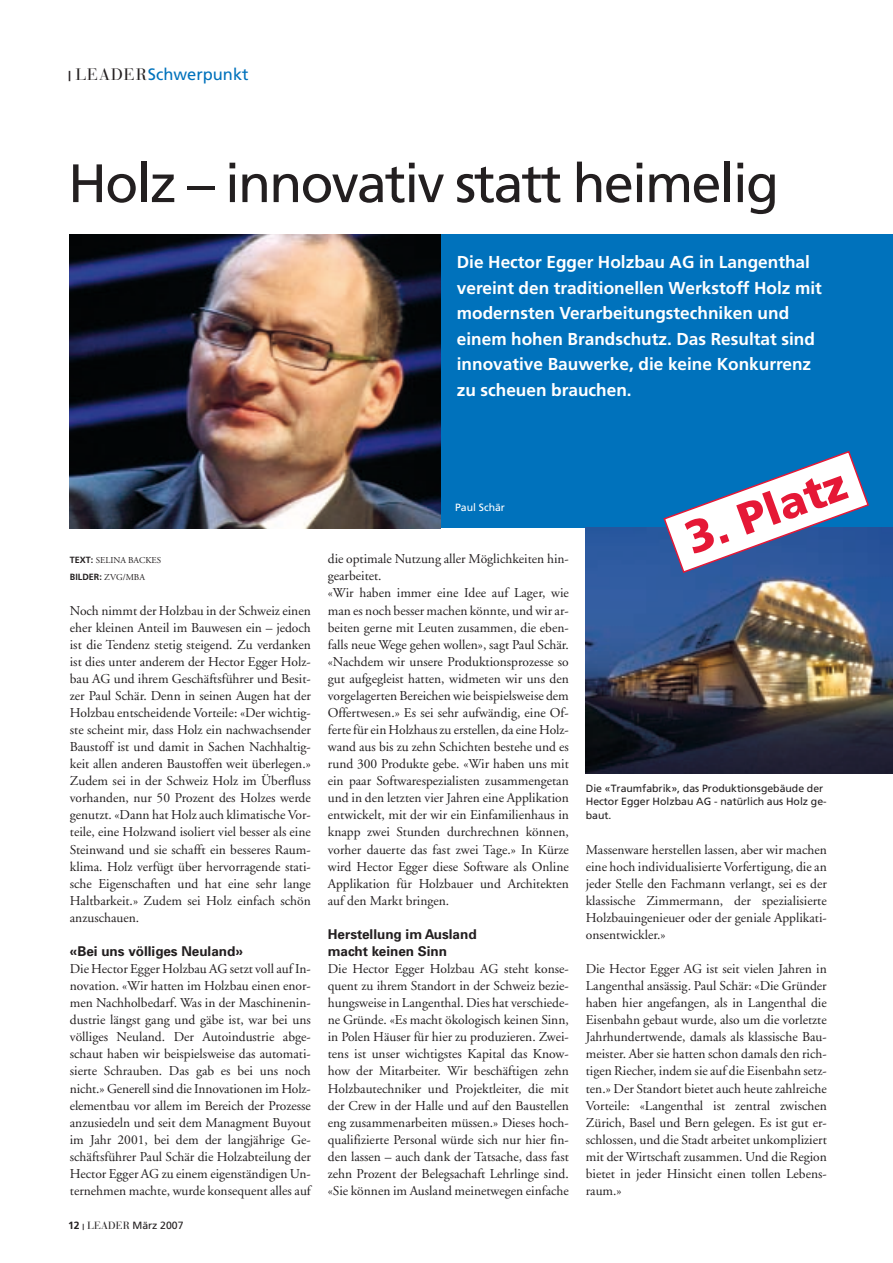
<style>
.page{position:relative;width:893px;height:1263px;background:#fff}
.page>*{position:absolute;margin:0;border:0;box-sizing:border-box;transform-origin:0 0}
.t1{font:54px "Frutiger";letter-spacing:-.035em;color:#231f20}
.t2{font:900 44.55px "Frutiger";color:#e51836}
.t3{font:700 17.25px/25.5px "Frutiger";color:#fff}
.t4{font:16.5px "Frutiger";color:#0072bc}
.t5{font:13.5px/17.1px "Adobe Garamond";color:#231f20;text-align:justify}
.t6{font:10.5px/13.5px "Frutiger";color:#231f20}
.t7{font:10.5px "Frutiger";color:#fff}
.t8{font:9px/17.1px "Adobe Garamond";color:#231f20}
.s1{font-weight:700;font-size:13.5px;color:#231f20}
.s2{font-family:"Bauer Bodoni";color:#231f20}
.s3{font-family:"Frutiger";font-weight:700}
.s4{font-family:"Univers";font-weight:700}
.s5{font-weight:700}
.s6{font-weight:700;font-size:8.25px}
.s7{font-family:"Bauer Bodoni"}
.s8{font-size:45.9px}
</style>
<div class="page">
<div style="left:440px;top:234px;width:453px;height:294px;background:#0072bc"></div>
<img style="left:70px;top:234px;width:370px;height:294px">
<img style="left:586px;top:528px;width:307px;height:245px">
<svg style="left:662px;top:451px;width:208px;height:123px"></svg>
<p class="t4" style="left:68px;top:68px;width:182px"><span class="s1">|</span> <span class="s2">LEADER</span>Schwerpunkt</p>
<p class="t1" style="left:68px;top:162px;width:712px">Holz – innovativ statt heimelig</p>
<p class="t3" style="left:457px;top:251px;width:367px">Die Hector Egger Holzbau AG in Langenthal vereint den traditionellen Werkstoff Holz mit modernsten Verarbeitungstechniken und einem hohen Brandschutz. Das Resultat sind innovative Bauwerke, die keine Konkurrenz zu scheuen brauchen.</p>
<p class="t7" style="left:455px;top:503px;width:52px">Paul Schär</p>
<p class="t8" style="left:70px;top:553px;width:93px"><span class="s3">TEXT:</span> SELINA BACKES<br><span class="s3">BILDER:</span> ZVG/MBA</p>
<p class="t5" style="left:70px;top:603px;width:243px">Noch nimmt der Holzbau in der Schweiz einen eher kleinen Anteil im Bauwesen ein – jedoch ist die Tendenz stetig steigend. Zu verdanken ist dies unter anderem der Hector Egger Holz&shy;bau AG und ihrem Geschäftsführer und Besit&shy;zer Paul Schär. Denn in seinen Augen hat der Holzbau entscheidende Vorteile: «Der wichtig&shy;ste scheint mir, dass Holz ein nachwachsender Baustoff ist und damit in Sachen Nachhaltig&shy;keit allen anderen Baustoffen weit überlegen.» Zudem sei in der Schweiz Holz im Überfluss vorhanden, nur 50 Prozent des Holzes werde genutzt. «Dann hat Holz auch klimatische Vor&shy;teile, eine Holzwand isoliert viel besser als eine Steinwand und sie schafft ein besseres Raum&shy;klima. Holz verfügt über hervorragende stati&shy;sche Eigenschaften und hat eine sehr lange Haltbarkeit.» Zudem sei Holz einfach schön anzuschauen.</p>
<p class="t5" style="left:70px;top:944px;width:243px;text-align:left"><span class="s4">«Bei uns völliges Neuland»<br></span>Die Hector Egger Holzbau AG setzt voll auf In&shy;novation. «Wir hatten im Holzbau einen enor&shy;men Nachholbedarf. Was in der Maschinenin&shy;dustrie längst gang und gäbe ist, war bei uns völliges Neuland. Der Autoindustrie abge&shy;schaut haben wir beispielsweise das automati&shy;sierte Schrauben. Das gab es bei uns noch nicht.» Generell sind die Innovationen im Holz&shy;elementbau vor allem im Bereich der Prozesse anzusiedeln und seit dem Managment Buyout im Jahr 2001, bei dem der langjährige Ge&shy;schäftsführer Paul Schär die Holzabteilung der Hector Egger AG zu einem eigenständigen Un&shy;ternehmen machte, wurde konsequent alles auf</p>
<p class="t6" style="left:68px;top:1219px;width:117px"><span class="s5">12</span> <span class="s6">|</span> <span class="s7">LEADER</span> März 2007</p>
<p class="t5" style="left:328px;top:552px;width:243px;text-align:left">die optimale Nutzung aller Möglichkeiten hin&shy;gearbeitet.<br>«Wir haben immer eine Idee auf Lager, wie man es noch besser machen könnte, und wir ar&shy;beiten gerne mit Leuten zusammen, die eben&shy;falls neue Wege gehen wollen», sagt Paul Schär. «Nachdem wir unsere Produktionsprozesse so gut aufgegleist hatten, widmeten wir uns den vorgelagerten Bereichen wie beispielsweise dem Offertwesen.» Es sei sehr aufwändig, eine Of&shy;ferte für ein Holzhaus zu erstellen, da eine Holz&shy;wand aus bis zu zehn Schichten bestehe und es rund 300 Produkte gebe. «Wir haben uns mit ein paar Softwarespezialisten zusammengetan und in den letzten vier Jahren eine Applikation entwickelt, mit der wir ein Einfamilienhaus in knapp zwei Stunden durchrechnen können, vorher dauerte das fast zwei Tage.» In Kürze wird Hector Egger diese Software als Online Applikation für Holzbauer und Architekten auf den Markt bringen.</p>
<p class="t5" style="left:328px;top:927px;width:243px;text-align:left"><span class="s4">Herstellung im Ausland<br>macht keinen Sinn<br></span>Die Hector Egger Holzbau AG steht konse&shy;quent zu ihrem Standort in der Schweiz bezie&shy;hungsweise in Langenthal. Dies hat verschiede&shy;ne Gründe. «Es macht ökologisch keinen Sinn, in Polen Häuser für hier zu produzieren. Zwei&shy;tens ist unser wichtigstes Kapital das Know&shy;how der Mitarbeiter. Wir beschäftigen zehn Holzbautechniker und Projektleiter, die mit der Crew in der Halle und auf den Baustellen eng zusammenarbeiten müssen.» Dieses hoch&shy;qualifizierte Personal würde sich nur hier fin&shy;den lassen – auch dank der Tatsache, dass fast zehn Prozent der Belegsachaft Lehrlinge sind. «Sie können im Ausland meinetwegen einfache</p>
<p class="t2" style="left:681px;top:523px;width:169px;rotate:-20deg"><span class="s8">3.</span> Platz</p>
<p class="t6" style="left:586px;top:782px;width:242px">Die «Traumfabrik», das Produktionsgebäude der<br>Hector Egger Holzbau AG - natürlich aus Holz ge&shy;baut.</p>
<p class="t5" style="left:586px;top:842px;width:243px">Massenware herstellen lassen, aber wir machen eine hoch individualisierte Vorfertigung, die an jeder Stelle den Fachmann verlangt, sei es der klassische Zimmermann, der spezialisierte Holzbauingenieuer oder der geniale Applikati&shy;onsentwickler.»</p>
<p class="t5" style="left:586px;top:961px;width:243px">Die Hector Egger AG ist seit vielen Jahren in Langenthal ansässig. Paul Schär: «Die Gründer haben hier angefangen, als in Langenthal die Eisenbahn gebaut wurde, also um die vorletzte Jahrhundertwende, damals als klassische Bau&shy;meister. Aber sie hatten schon damals den rich&shy;tigen Riecher, indem sie auf die Eisenbahn setz&shy;ten.» Der Standort bietet auch heute zahlreiche Vorteile: «Langenthal ist zentral zwischen Zürich, Basel und Bern gelegen. Es ist gut er&shy;schlossen, und die Stadt arbeitet unkompliziert mit der Wirtschaft zusammen. Und die Region bietet in jeder Hinsicht einen tollen Lebens&shy;raum.»</p>
</div>
